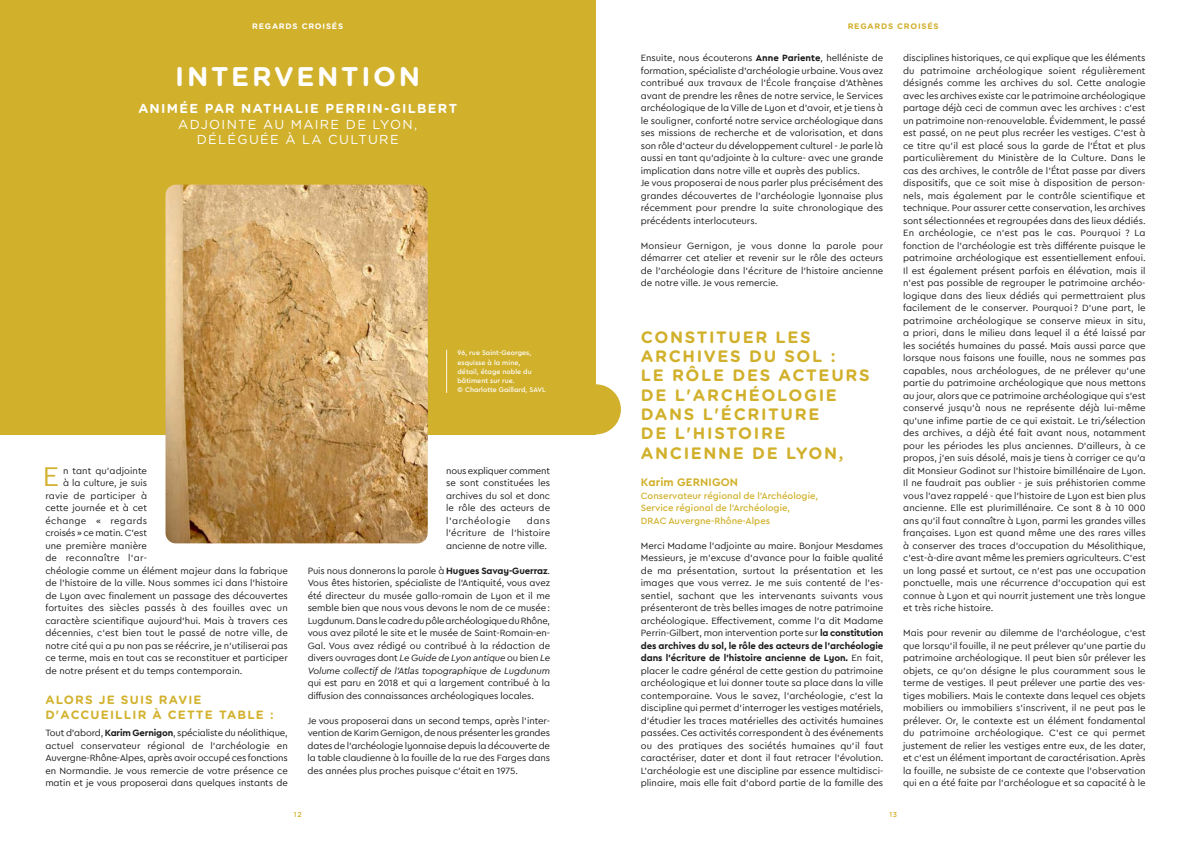
<style>
.page{position:relative;width:1191px;height:842px;background:#fff}
.page>*{position:absolute;margin:0;border:0;box-sizing:border-box;transform-origin:0 0}
.t1{font:28.5px "Cera PRO";color:#d2b22f}
.t2{font:700 27px "Gotham Rounded";letter-spacing:.1em;color:#fff}
.t3{font:700 16.5px/19.3px "Gotham Rounded";letter-spacing:.1em;color:#d1b02b}
.t4{font:13px/15.6px "Gotham Rounded";letter-spacing:.1em;color:#fff;text-align:center}
.t5{font:700 13px "Gotham Rounded";letter-spacing:.1em;color:#fff}
.t6{font:700 12px/15px "Gotham Rounded";letter-spacing:.1em;color:#d2b22f}
.t7{font:700 11.5px "Cera PRO";letter-spacing:.015em;color:#d1b02b}
.t8{font:9.6px/12.5px "Cera PRO";color:#1a1a1a;text-align:justify}
.t9{font:500 9.6px/12.5px "Cera PRO";color:#d2b22f}
.t10{font:9.6px "Cera PRO";letter-spacing:.025em;color:#1a1a1a}
.t11{font:9.6px "Cera PRO";letter-spacing:.03em;color:#1a1a1a}
.t12{font:700 8px "Gotham Rounded";letter-spacing:.1em;color:#fff}
.t13{font:700 8px "Gotham Rounded";letter-spacing:.1em;color:#d1b02b}
.t14{font:500 7px/9.1px "Cera PRO";letter-spacing:.005em;color:#fff}
.t15{font:500 7px "Gotham Rounded";color:#d1b02b}
.s1{font-weight:700}
.s2{font-style:italic}
</style>
<div class="page">
<div style="left:0;top:0;width:595px;height:434px;background:#d1b02b"></div>
<img style="left:165px;top:185px;width:263px;height:358px">
<svg style="left:595px;top:384px;width:26px;height:50px"></svg>
<hr style="left:446px;top:350px;width:1px;height:43px;background:#fdf7e4">
<p class="t12" style="left:252px;top:21px;width:92px">REGARDS CROISÉS</p>
<h2 class="t2" style="left:175px;top:57px;width:246px">INTERVENTION</h2>
<h3 class="t5" style="left:138px;top:99px;width:320px">ANIMÉE PAR NATHALIE PERRIN-GILBERT</h3>
<h3 class="t4" style="left:178px;top:116px;width:240px">ADJOINTE AU MAIRE DE LYON,<br>DÉLÉGUÉE À LA CULTURE</h3>
<p class="t14" style="left:457px;top:348px;width:90px">96, rue Saint-Georges, esquisse à la mine,<br>détail, étage noble du bâtiment sur rue.<br>© Charlotte Gaillard, SAVL</p>
<h1 class="t1" style="left:43px;top:458px;width:18px">E</h1>
<p class="t8" style="left:63px;top:464px;width:85px">n tant qu'adjointe</p>
<p class="t8" style="left:63px;top:476px;width:85px">à la culture, je suis</p>
<p class="t8" style="left:45px;top:489px;width:103px">ravie de participer à</p>
<p class="t8" style="left:45px;top:501px;width:103px">cette journée et à cet</p>
<p class="t11" style="left:45px;top:514px;width:103px">échange « regards</p>
<p class="t8" style="left:45px;top:526px;width:103px">croisés » ce matin. C'est</p>
<p class="t8" style="left:45px;top:539px;width:103px">une première manière</p>
<p class="t10" style="left:45px;top:551px;width:103px">de reconnaître l'ar-</p>
<p class="t8" style="left:45px;top:564px;width:244px">chéologie comme un élément majeur dans la fabrique</p>
<p class="t8" style="left:45px;top:576px;width:244px">de l'histoire de la ville. Nous sommes ici dans l'histoire</p>
<p class="t8" style="left:45px;top:589px;width:244px">de Lyon avec finalement un passage des découvertes</p>
<p class="t8" style="left:45px;top:601px;width:244px">fortuites des siècles passés à des fouilles avec un</p>
<p class="t8" style="left:45px;top:614px;width:244px">caractère scientifique aujourd'hui. Mais à travers ces</p>
<p class="t8" style="left:45px;top:626px;width:244px">décennies, c'est bien tout le passé de notre ville, de</p>
<p class="t8" style="left:45px;top:639px;width:244px">notre cité qui a pu non pas se réécrire, je n'utiliserai pas</p>
<p class="t8" style="left:45px;top:651px;width:244px">ce terme, mais en tout cas se reconstituer et participer</p>
<p class="t8" style="left:45px;top:664px;width:198px">de notre présent et du temps contemporain.</p>
<p class="t6" style="left:45px;top:692px;width:230px">ALORS JE SUIS RAVIE<br>D'ACCUEILLIR À CETTE TABLE :</p>
<p class="t8" style="left:45px;top:726px;width:244px">Tout d'abord, <span class="s1">Karim Gernigon</span>, spécialiste du néolithique, actuel conservateur régional de l'archéologie en Auvergne-Rhône-Alpes, après avoir occupé ces fonctions en Normandie. Je vous remercie de votre présence ce matin et je vous proposerai dans quelques instants de</p>
<p class="t8" style="left:446px;top:464px;width:105px">nous expliquer comment se sont constituées les archives du sol et donc le rôle des acteurs de l'archéologie</p>
<p class="t8" style="left:446px;top:514px;width:105px;text-indent:81px">dans l'écriture de l'histoire ancienne de notre ville.</p>
<p class="t8" style="left:308px;top:564px;width:244px">Puis nous donnerons la parole à <span class="s1">Hugues Savay-Guerraz</span>.<br>Vous êtes historien, spécialiste de l'Antiquité, vous avez été directeur du musée gallo-romain de Lyon et il me semble bien que nous vous devons le nom de ce musée :<br>Lugdunum.DanslecadredupôlearchéologiqueduRhône, vous avez piloté le site et le musée de Saint-Romain-en-Gal. Vous avez rédigé ou contribué à la rédaction de divers ouvrages dont <span class="s2">Le Guide de Lyon antique</span> ou bien <span class="s2">Le Volume collectif de l'Atlas topographique de Lugdunum</span></p>
<p class="t8" style="left:308px;top:676px;width:244px">qui est paru en 2018 et qui a largement contribué à la diffusion des connaissances archéologiques locales.</p>
<p class="t8" style="left:308px;top:714px;width:244px">Je vous proposerai dans un second temps, après l'inter&shy;vention de Karim Gernigon, de nous présenter les grandes dates de l'archéologie lyonnaise depuis la découverte de la table claudienne à la fouille de la rue des Farges dans des années plus proches puisque c'était en 1975.</p>
<p class="t13" style="left:847px;top:21px;width:92px">REGARDS CROISÉS</p>
<p class="t8" style="left:641px;top:51px;width:244px;text-align:left">Ensuite, nous écouterons <span class="s1">Anne Pariente</span>, helléniste de formation, spécialiste d'archéologie urbaine.Vous avez contribué aux travaux de l'École française d'Athènes avant de prendre les rênes de notre service, le Services archéologique de laVille de Lyon et d'avoir, et je tiens à le souligner, conforté notre service archéologique dans ses missions de recherche et de valorisation, et dans son rôle d'acteur du développement culturel - Je parle là aussi en tant qu'adjointe à la culture- avec une grande implication dans notre ville et auprès des publics.<br>Je vous proposerai de nous parler plus précisément des grandes découvertes de l'archéologie lyonnaise plus récemment pour prendre la suite chronologique des précédents interlocuteurs.</p>
<p class="t8" style="left:641px;top:239px;width:244px">Monsieur Gernigon, je vous donne la parole pour démarrer cet atelier et revenir sur le rôle des acteurs de l'archéologie dans l'écriture de l'histoire ancienne de notre ville. Je vous remercie.</p>
<h3 class="t3" style="left:641px;top:327px;width:230px">CONSTITUER LES<br>ARCHIVES DU SOL :<br>LE RÔLE DES ACTEURS<br>DE L'ARCHÉOLOGIE<br>DANS L'ÉCRITURE<br>DE L'HISTOIRE<br>ANCIENNE DE LYON,</h3>
<p class="t7" style="left:641px;top:475px;width:99px">Karim GERNIGON</p>
<p class="t9" style="left:641px;top:489px;width:179px">Conservateur régional de l'Archéologie,<br>Service régional de l'Archéologie,<br>DRAC Auvergne-Rhône-Alpes</p>
<p class="t8" style="left:641px;top:539px;width:244px">Merci Madame l'adjointe au maire. Bonjour Mesdames Messieurs, je m'excuse d'avance pour la faible qualité de ma présentation, surtout la présentation et les images que vous verrez. Je me suis contenté de l'es&shy;sentiel, sachant que les intervenants suivants vous présenteront de très belles images de notre patrimoine archéologique. Effectivement, comme l'a dit Madame Perrin-Gilbert, mon intervention porte sur <span class="s1">la constitution des archives du sol, le rôle des acteurs de l'archéologie dans l'écriture de l'histoire ancienne de Lyon.</span> En fait, placer le cadre général de cette gestion du patrimoine archéologique et lui donner toute sa place dans la ville contemporaine. Vous le savez, l'archéologie, c'est la discipline qui permet d'interroger les vestiges matériels, d'étudier les traces matérielles des activités humaines passées. Ces activités correspondent à des événements ou des pratiques des sociétés humaines qu'il faut caractériser, dater et dont il faut retracer l'évolution.<br>L'archéologie est une discipline par essence multidisci&shy;plinaire, mais elle fait d'abord partie de la famille des</p>
<p class="t8" style="left:903px;top:51px;width:244px">disciplines historiques, ce qui explique que les éléments du patrimoine archéologique soient régulièrement désignés comme les archives du sol. Cette analogie avec les archives existe car le patrimoine archéologique partage déjà ceci de commun avec les archives : c'est un patrimoine non-renouvelable. Évidemment, le passé est passé, on ne peut plus recréer les vestiges. C'est à ce titre qu'il est placé sous la garde de l'État et plus particulièrement du Ministère de la Culture. Dans le cas des archives, le contrôle de l'État passe par divers dispositifs, que ce soit mise à disposition de person&shy;nels, mais également par le contrôle scientifique et technique. Pour assurer cette conservation, les archives sont sélectionnées et regroupées dans des lieux dédiés.<br>En archéologie, ce n'est pas le cas. Pourquoi ? La fonction de l'archéologie est très différente puisque le patrimoine archéologique est essentiellement enfoui.<br>Il est également présent parfois en élévation, mais il n'est pas possible de regrouper le patrimoine archéo&shy;logique dans des lieux dédiés qui permettraient plus facilement de le conserver. Pourquoi ? D'une part, le patrimoine archéologique se conserve mieux in situ, a priori, dans le milieu dans lequel il a été laissé par les sociétés humaines du passé. Mais aussi parce que lorsque nous faisons une fouille, nous ne sommes pas capables, nous archéologues, de ne prélever qu'une partie du patrimoine archéologique que nous mettons au jour, alors que ce patrimoine archéologique qui s'est conservé jusqu'à nous ne représente déjà lui-même qu'une infime partie de ce qui existait. Le tri/sélection des archives, a déjà été fait avant nous, notamment pour les périodes les plus anciennes. D'ailleurs, à ce propos, j'en suis désolé, mais je tiens à corriger ce qu'a dit Monsieur Godinot sur l'histoire bimillénaire de Lyon.<br>Il ne faudrait pas oublier - je suis préhistorien comme vous l'avez rappelé - que l'histoire de Lyon est bien plus ancienne. Elle est plurimillénaire. Ce sont 8 à 10 000 ans qu'il faut connaître à Lyon, parmi les grandes villes françaises. Lyon est quand même une des rares villes à conserver des traces d'occupation du Mésolithique, c'est-à-dire avant même les premiers agriculteurs. C'est un long passé et surtout, ce n'est pas une occupation ponctuelle, mais une récurrence d'occupation qui est connue à Lyon et qui nourrit justement une très longue et très riche histoire.</p>
<p class="t8" style="left:903px;top:626px;width:244px">Mais pour revenir au dilemme de l'archéologue, c'est que lorsqu'il fouille, il ne peut prélever qu'une partie du patrimoine archéologique. Il peut bien sûr prélever les objets, ce qu'on désigne le plus couramment sous le terme de vestiges. Il peut prélever une partie des ves&shy;tiges mobiliers. Mais le contexte dans lequel ces objets mobiliers ou immobiliers s'inscrivent, il ne peut pas le prélever. Or, le contexte est un élément fondamental du patrimoine archéologique. C'est ce qui permet justement de relier les vestiges entre eux, de les dater, et c'est un élément important de caractérisation.Après la fouille, ne subsiste de ce contexte que l'observation qui en a été faite par l'archéologue et sa capacité à le</p>
<p class="t15" style="left:294px;top:809px;width:9px">12</p>
<p class="t15" style="left:889px;top:809px;width:9px">13</p>
</div>
